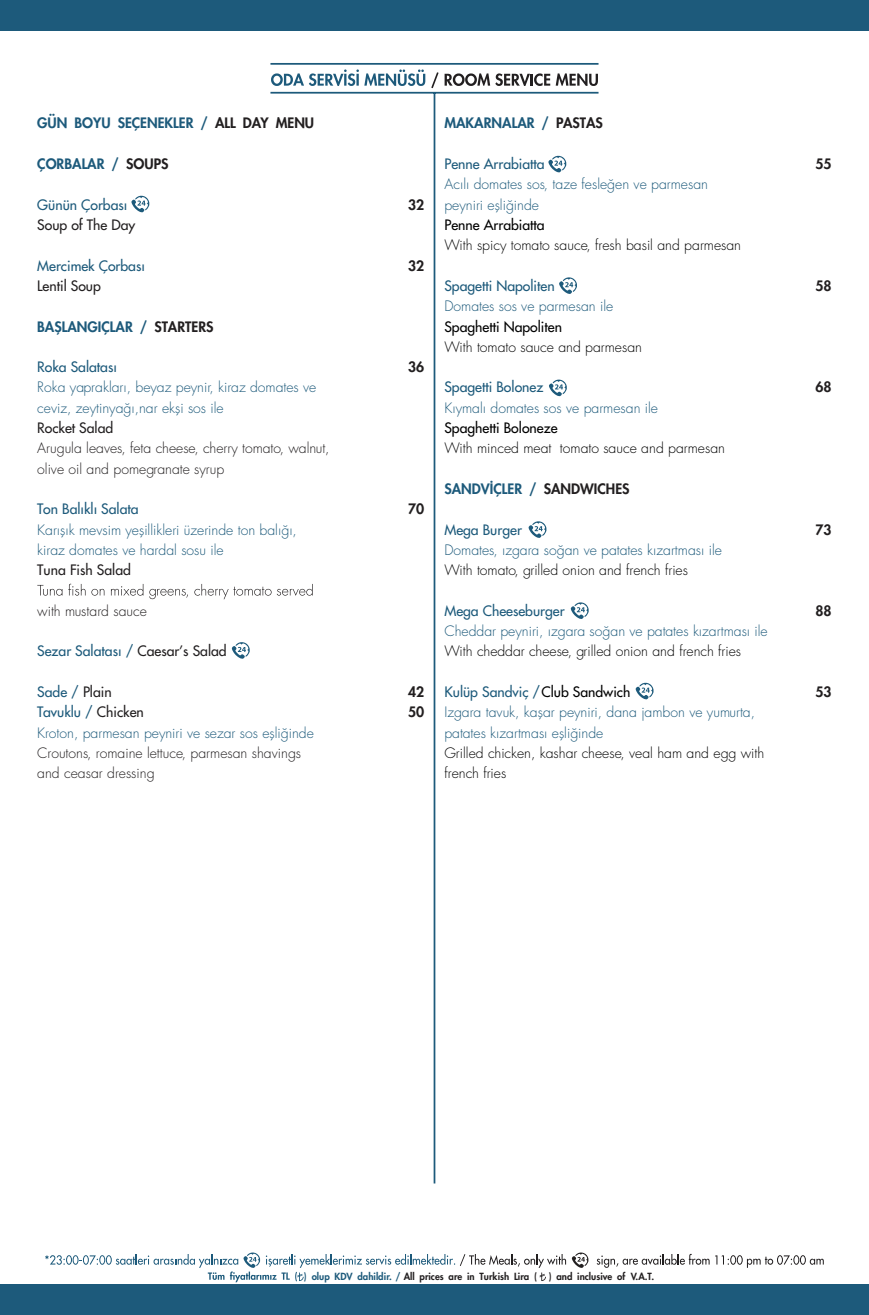
<style>
.page{position:relative;width:869px;height:1315px;background:#fff}
.page>*{position:absolute;margin:0;border:0;box-sizing:border-box;transform-origin:0 0}
.t1{font:14px/20.3px "Futura Light Tr";color:#1d5a7b}
.t2{font:14px/20.3px "Futura Light Tr";color:#000}
.t3{font:14px "Futura Normal Tr";color:#1d5a7b}
.t4{font:14px/20.3px "Futura Light Tr";color:#221f20}
.t5{font:14px "Futura Heavy Tr";color:#1d5a7b}
.t6{font:14px "Futura Normal Tr";color:#000}
.t7{font:14px "Futura Normal Tr";color:#221f20}
.t8{font:14px "Futura Heavy Tr";color:#221f20}
.t9{font:9.62px "Futura Heavy Tr";color:#221f20}
.s1{color:#221f20}
.s2{color:#000}
.s3{color:#1d5a7b}
</style>
<div class="page">
<hr style="left:433px;top:93px;width:2px;height:1090px;background:#1d5a7b">
<hr style="left:270px;top:92px;width:328px;height:2px;background:#1d5a7b">
<hr style="left:270px;top:63px;width:328px;height:2px;background:#1d5a7b">
<svg style="left:271px;top:69px;width:154px;height:17px"></svg>
<svg style="left:431px;top:72px;width:7px;height:16px"></svg>
<svg style="left:444px;top:73px;width:153px;height:13px"></svg>
<svg style="left:37px;top:584px;width:275px;height:15px"></svg>
<svg style="left:131px;top:195px;width:18px;height:17px"></svg>
<svg style="left:232px;top:642px;width:18px;height:17px"></svg>
<svg style="left:548px;top:155px;width:18px;height:17px"></svg>
<svg style="left:559px;top:277px;width:18px;height:17px"></svg>
<svg style="left:549px;top:379px;width:17px;height:17px"></svg>
<svg style="left:528px;top:521px;width:18px;height:17px"></svg>
<svg style="left:570px;top:602px;width:18px;height:17px"></svg>
<svg style="left:635px;top:682px;width:18px;height:17px"></svg>
<div style="left:0;top:0;width:868px;height:31px;background:#1d5a7b"></div>
<div style="left:0;top:1284px;width:868px;height:31px;background:#1d5a7b"></div>
<svg style="left:596px;top:1253px;width:227px;height:14px"></svg>
<svg style="left:45px;top:1252px;width:543px;height:30px"></svg>
<p class="t5" style="left:37px;top:114px;width:278px">GÜN BOYU SEÇENEKLER / <span class="s1">ALL DAY MENU</span></p>
<p class="t5" style="left:37px;top:154px;width:133px">ÇORBALAR / <span class="s1">SOUPS</span></p>
<p class="t3" style="left:37px;top:195px;width:92px">Günün Çorbası</p>
<p class="t8" style="left:408px;top:195px;width:18px">32</p>
<p class="t7" style="left:37px;top:216px;width:99px">Soup of The Day</p>
<p class="t3" style="left:37px;top:256px;width:109px">Mercimek Çorbası</p>
<p class="t8" style="left:408px;top:256px;width:18px">32</p>
<p class="t7" style="left:37px;top:277px;width:65px">Lentil Soup</p>
<p class="t5" style="left:37px;top:317px;width:178px">BAŞLANGIÇLAR / <span class="s1">STARTERS</span></p>
<p class="t3" style="left:37px;top:358px;width:81px">Roka Salatası</p>
<p class="t8" style="left:408px;top:357px;width:18px">36</p>
<p class="t1" style="left:37px;top:377px;width:280px">Roka yaprakları, beyaz peynir, kiraz domates ve ceviz, zeytinyağı,nar ekşi sos ile</p>
<p class="t7" style="left:37px;top:419px;width:78px">Rocket Salad</p>
<p class="t4" style="left:37px;top:438px;width:294px">Arugula leaves, feta cheese, cherry tomato, walnut, olive oil and pomegranate syrup</p>
<p class="t3" style="left:37px;top:500px;width:103px">Ton Balıklı Salata</p>
<p class="t8" style="left:408px;top:500px;width:18px">70</p>
<p class="t1" style="left:37px;top:519px;width:261px">Karışık mevsim yeşillikleri üzerinde ton balığı, kiraz domates ve hardal sosu ile</p>
<p class="t7" style="left:37px;top:561px;width:95px">Tuna Fish Salad</p>
<p class="t4" style="left:37px;top:601px;width:111px">with mustard sauce</p>
<p class="t3" style="left:37px;top:642px;width:191px">Sezar Salatası / <span class="s1">Caesar’s Salad</span></p>
<p class="t3" style="left:37px;top:683px;width:76px">Sade / <span class="s1">Plain</span></p>
<p class="t8" style="left:408px;top:682px;width:18px">42</p>
<p class="t3" style="left:37px;top:703px;width:108px">Tavuklu / <span class="s1">Chicken</span></p>
<p class="t8" style="left:408px;top:703px;width:18px">50</p>
<p class="t1" style="left:37px;top:722px;width:278px">Kroton, parmesan peyniri ve sezar sos eşliğinde</p>
<p class="t4" style="left:37px;top:743px;width:265px">Croutons, romaine lettuce, parmesan shavings and ceasar dressing</p>
<p class="t5" style="left:444px;top:114px;width:160px">MAKARNALAR / <span class="s1">PASTAS</span></p>
<p class="t3" style="left:444px;top:155px;width:102px">Penne Arrabiatta</p>
<p class="t8" style="left:815px;top:154px;width:18px">55</p>
<p class="t1" style="left:444px;top:174px;width:265px">Acılı domates sos, taze fesleğen ve parmesan peyniri eşliğinde</p>
<p class="t6" style="left:444px;top:216px;width:102px">Penne Arrabiatta</p>
<p class="t2" style="left:444px;top:235px;width:298px">With spicy tomato sauce, fresh basil and parmesan</p>
<p class="t3" style="left:444px;top:277px;width:112px">Spagetti Napoliten</p>
<p class="t8" style="left:815px;top:276px;width:18px">58</p>
<p class="t1" style="left:444px;top:296px;width:170px">Domates sos ve parmesan ile</p>
<p class="t6" style="left:444px;top:317px;width:119px">Spaghetti Napoliten</p>
<p class="t2" style="left:444px;top:337px;width:199px">With tomato sauce and parmesan</p>
<p class="t3" style="left:444px;top:378px;width:100px">Spagetti Bolonez</p>
<p class="t8" style="left:815px;top:378px;width:18px">68</p>
<p class="t1" style="left:444px;top:398px;width:215px">Kıymalı domates sos ve parmesan ile</p>
<p class="t6" style="left:444px;top:419px;width:114px">Spaghetti Boloneze</p>
<p class="t2" style="left:444px;top:438px;width:282px">With minced meat tomato sauce and parmesan</p>
<p class="t5" style="left:444px;top:479px;width:187px">SANDVİÇLER / <span class="s1">SANDWICHES</span></p>
<p class="t3" style="left:444px;top:520px;width:79px">Mega Burger</p>
<p class="t8" style="left:815px;top:520px;width:18px">73</p>
<p class="t1" style="left:444px;top:540px;width:279px">Domates, ızgara soğan ve patates kızartması ile</p>
<p class="t2" style="left:444px;top:560px;width:245px">With tomato, grilled onion and french fries</p>
<p class="t3" style="left:444px;top:601px;width:122px">Mega Cheeseburger</p>
<p class="t8" style="left:815px;top:601px;width:18px">88</p>
<p class="t1" style="left:444px;top:621px;width:325px">Cheddar peyniri, ızgara soğan ve patates kızartması ile</p>
<p class="t2" style="left:444px;top:641px;width:298px">With cheddar cheese, grilled onion and french fries</p>
<p class="t3" style="left:444px;top:683px;width:187px">Kulüp Sandviç / <span class="s2">Club Sandwich</span></p>
<p class="t8" style="left:815px;top:682px;width:18px">53</p>
<p class="t1" style="left:444px;top:702px;width:312px">Izgara tavuk, kaşar peyniri, dana jambon ve yumurta, patates kızartması eşliğinde</p>
<p class="t2" style="left:444px;top:743px;width:321px">Grilled chicken, kashar cheese, veal ham and egg with french fries</p>
<p class="t9" style="left:304px;top:1269px;width:234px"><span class="s3">) olup KDV dahildir. /</span> All prices are in Turkish Lira (</p>
<p class="t9" style="left:548px;top:1269px;width:107px">) and inclusive of V.A.T.</p>
</div>
